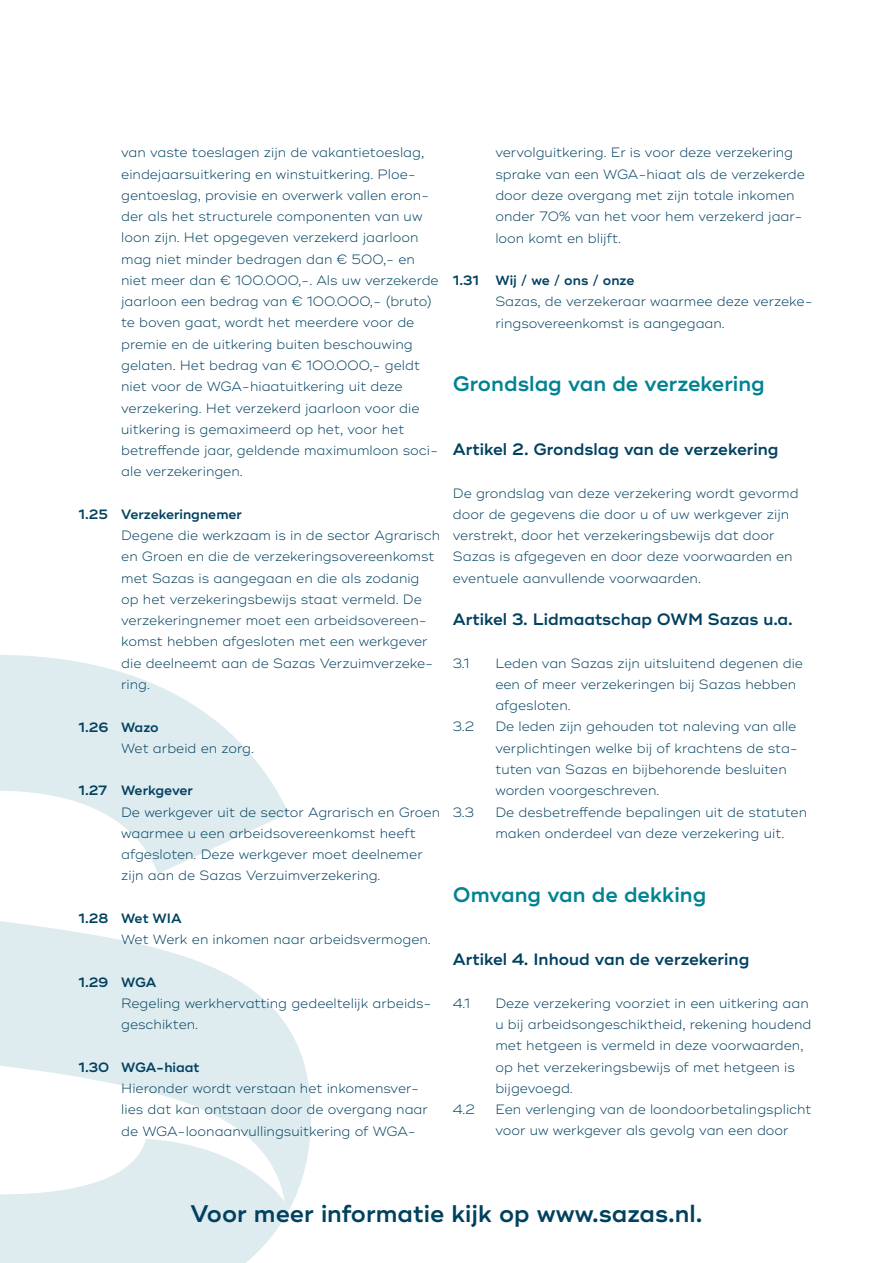
<style>
.page{position:relative;width:893px;height:1263px;background:#fff}
.page>*{position:absolute;margin:0;border:0;box-sizing:border-box;transform-origin:0 0}
.t1{font:600 24px "Ridley Grotesk";color:#014160}
.t2{font:600 21px "Ridley Grotesk";color:#008392}
.t3{font:600 16.5px "Ridley Grotesk";color:#014160}
.t4{font:300 13.5px/21.3px "Ridley Grotesk";color:#014160}
.t5{font:600 13.5px "Ridley Grotesk";color:#014160}
.t6{font:600 13.5px "Ridley Grotesk";letter-spacing:-.02em;color:#014160}
</style>
<div class="page">
<svg style="left:0;top:655px;width:311px;height:608px;fill:#deebef"></svg>
<p class="t4" style="left:121px;top:142px;width:319px">van vaste toeslagen zijn de vakantietoeslag, eindejaarsuitkering en winstuitkering. Ploe&shy;gentoeslag, provisie en overwerk vallen eron&shy;der als het structurele componenten van uw loon zijn. Het opgegeven verzekerd jaarloon mag niet minder bedragen dan € 500,- en niet meer dan € 100.000,-. Als uw verzekerde jaarloon een bedrag van € 100.000,- (bruto) te boven gaat, wordt het meerdere voor de premie en de uitkering buiten beschouwing gelaten. Het bedrag van € 100.000,- geldt niet voor de WGA-hiaatuitkering uit deze verzekering. Het verzekerd jaarloon voor die uitkering is gemaximeerd op het, voor het betreffende jaar, geldende maximumloon soci&shy;ale verzekeringen.</p>
<p class="t5" style="left:79px;top:506px;width:165px">1.25 Verzekeringnemer</p>
<p class="t4" style="left:121px;top:525px;width:320px">Degene die werkzaam is in de sector Agrarisch en Groen en die de verzekeringsovereenkomst met Sazas is aangegaan en die als zodanig op het verzekeringsbewijs staat vermeld. De verzekeringnemer moet een arbeidsovereen&shy;komst hebben afgesloten met een werkgever die deelneemt aan de Sazas Verzuimverzeke&shy;ring.</p>
<p class="t5" style="left:79px;top:719px;width:82px">1.26 Wazo</p>
<p class="t4" style="left:121px;top:738px;width:134px">Wet arbeid en zorg.</p>
<p class="t6" style="left:79px;top:782px;width:116px">1.27 Werkgever</p>
<p class="t4" style="left:121px;top:801px;width:320px">De werkgever uit de sector Agrarisch en Groen waarmee u een arbeidsovereenkomst heeft afgesloten. Deze werkgever moet deelnemer zijn aan de Sazas Verzuimverzekering.</p>
<p class="t5" style="left:79px;top:910px;width:105px">1.28 Wet WIA</p>
<p class="t4" style="left:121px;top:929px;width:311px">Wet Werk en inkomen naar arbeidsvermogen.</p>
<p class="t5" style="left:79px;top:974px;width:79px">1.29 WGA</p>
<p class="t4" style="left:121px;top:993px;width:312px">Regeling werkhervatting gedeeltelijk arbeids&shy;geschikten.</p>
<p class="t5" style="left:79px;top:1059px;width:122px">1.30 WGA-hiaat</p>
<p class="t4" style="left:121px;top:1078px;width:308px">Hieronder wordt verstaan het inkomensver&shy;lies dat kan ontstaan door de overgang naar de WGA-loonaanvullingsuitkering of WGA-</p>
<p class="t4" style="left:495px;top:142px;width:311px">vervolguitkering. Er is voor deze verzekering sprake van een WGA-hiaat als de verzekerde door deze overgang met zijn totale inkomen onder 70% van het voor hem verzekerd jaar&shy;loon komt en blijft.</p>
<p class="t5" style="left:453px;top:272px;width:183px">1.31 Wij / we / ons / onze</p>
<p class="t4" style="left:495px;top:291px;width:319px">Sazas, de verzekeraar waarmee deze verzeke&shy;ringsovereenkomst is aangegaan.</p>
<h2 class="t2" style="left:453px;top:371px;width:313px">Grondslag van de verzekering</h2>
<p class="t3" style="left:453px;top:439px;width:327px">Artikel 2. Grondslag van de verzekering</p>
<p class="t4" style="left:453px;top:482px;width:347px">De grondslag van deze verzekering wordt gevormd door de gegevens die door u of uw werkgever zijn verstrekt, door het verzekeringsbewijs dat door Sazas is afgegeven en door deze voorwaarden en eventuele aanvullende voorwaarden.</p>
<p class="t3" style="left:453px;top:609px;width:341px">Artikel 3. Lidmaatschap OWM Sazas u.a.</p>
<p class="t4" style="left:453px;top:653px;width:18px">3.1</p>
<p class="t4" style="left:495px;top:653px;width:309px">Leden van Sazas zijn uitsluitend degenen die een of meer verzekeringen bij Sazas hebben afgesloten.</p>
<p class="t4" style="left:453px;top:716px;width:23px">3.2</p>
<p class="t4" style="left:495px;top:716px;width:304px">De leden zijn gehouden tot naleving van alle verplichtingen welke bij of krachtens de sta&shy;tuten van Sazas en bijbehorende besluiten worden voorgeschreven.</p>
<p class="t4" style="left:453px;top:801px;width:23px">3.3</p>
<p class="t4" style="left:495px;top:801px;width:313px">De desbetreffende bepalingen uit de statuten maken onderdeel van deze verzekering uit.</p>
<h2 class="t2" style="left:453px;top:882px;width:255px">Omvang van de dekking</h2>
<p class="t3" style="left:453px;top:950px;width:298px">Artikel 4. Inhoud van de verzekering</p>
<p class="t4" style="left:453px;top:993px;width:19px">4.1</p>
<p class="t4" style="left:495px;top:993px;width:318px">Deze verzekering voorziet in een uitkering aan u bij arbeidsongeschiktheid, rekening houdend met hetgeen is vermeld in deze voorwaarden, op het verzekeringsbewijs of met hetgeen is bijgevoegd.</p>
<p class="t4" style="left:453px;top:1099px;width:23px">4.2</p>
<p class="t4" style="left:495px;top:1099px;width:318px">Een verlenging van de loondoorbetalingsplicht voor uw werkgever als gevolg van een door</p>
<h1 class="t1" style="left:191px;top:1199px;width:513px">Voor meer informatie kijk op www.sazas.nl.</h1>
</div>
